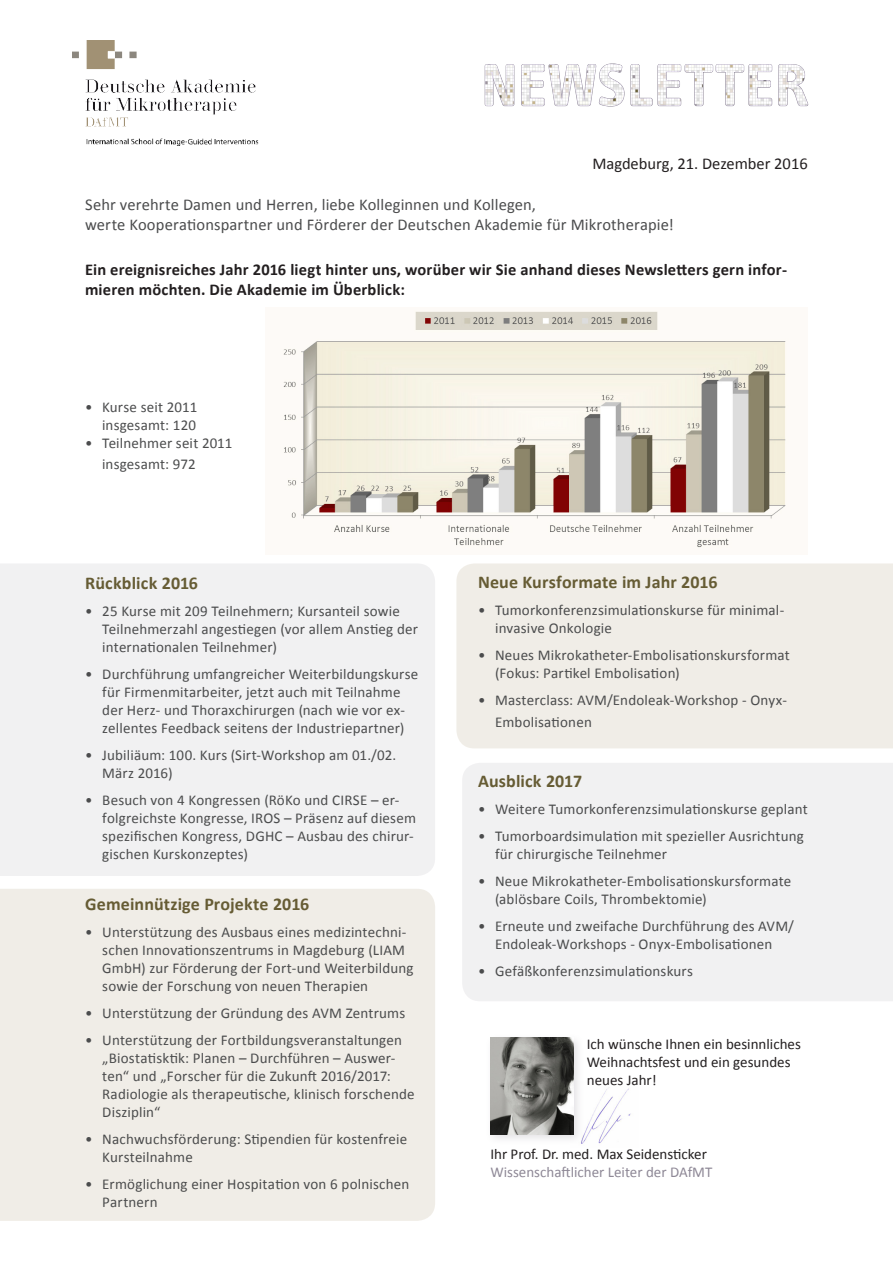
<style>
.page{position:relative;width:893px;height:1263px;background:#fff}
.page>*{position:absolute;margin:0;border:0;box-sizing:border-box;transform-origin:0 0}
.t1{font:700 18px "Calibri";letter-spacing:.005em;color:#665c34}
.t2{font:16.5px/19.8px "Calibri";letter-spacing:.01em;color:#4b4c4d}
.t3{font:700 16.5px/19.8px "Calibri";letter-spacing:.01em;color:#231f20}
.t4{font:16.5px "Calibri";color:#231f20}
.t5{font:15px/18px "Calibri";letter-spacing:.01em;color:#4b4c4d}
.t6{font:15px/18px "Calibri";color:#231f20}
.t7{font:15px "Calibri";color:#8e8896}
</style>
<div class="page">
<div style="left:462px;top:763px;width:431px;height:238px;background:#f1f1f2"></div>
<div style="left:0;top:564px;width:435px;height:312px;background:#f1f1f2"></div>
<div style="left:0;top:889px;width:435px;height:332px;background:#f0ede7"></div>
<div style="left:456px;top:563px;width:437px;height:185px;background:#f0ede7"></div>
<svg style="left:485px;top:64px;width:323px;height:42px"></svg>
<img style="left:72px;top:41px;width:187px;height:104px">
<img style="left:283px;top:311px;width:503px;height:237px">
<img style="left:585px;top:1088px;width:46px;height:56px">
<div style="left:485px;top:1033px;width:100px;height:113px;background:#8e8896;opacity:.25"></div>
<img style="left:490px;top:1038px;width:84px;height:96px">
<p class="t4" style="left:592px;top:153px;width:217px">Magdeburg, 21. Dezember 2016</p>
<p class="t2" style="left:85px;top:195px;width:590px">Sehr verehrte Damen und Herren, liebe Kolleginnen und Kollegen,<br>werte Kooperationspartner und Förderer der Deutschen Akademie für Mikrotherapie!</p>
<p class="t3" style="left:85px;top:260px;width:704px">Ein ereignisreiches Jahr 2016 liegt hinter uns, worüber wir Sie anhand dieses Newsletters gern infor&shy;mieren möchten. Die Akademie im Überblick:</p>
<p class="t5" style="left:85px;top:398px;width:114px;text-align:right">• Kurse seit 2011 insgesamt: 120</p>
<p class="t5" style="left:102px;top:432px;width:132px;line-height:21.6px;text-indent:-17px">• Teilnehmer seit 2011 insgesamt: 972</p>
<p class="t1" style="left:85px;top:571px;width:114px">Rückblick 2016</p>
<p class="t5" style="left:102px;top:602px;width:317px;text-indent:-17px">• 25 Kurse mit 209 Teilnehmern; Kursanteil sowie<br>Teilnehmerzahl angestiegen (vor allem Anstieg der internationalen Teilnehmer)</p>
<p class="t5" style="left:85px;top:665px;width:335px;text-align:center">• Durchführung umfangreicher Weiterbildungskurse für Firmenmitarbeiter, jetzt auch mit Teilnahme<br>der Herz- und Thoraxchirurgen (nach wie vor ex&shy;zellentes Feedback seitens der Industriepartner)</p>
<p class="t5" style="left:102px;top:746px;width:295px;text-indent:-17px">• Jubiliäum: 100. Kurs (Sirt-Workshop am 01./02.<br>März 2016)</p>
<p class="t5" style="left:102px;top:791px;width:315px;text-indent:-17px">• Besuch von 4 Kongressen (RöKo und CIRSE – er&shy;folgreichste Kongresse, IROS – Präsenz auf diesem spezifischen Kongress, DGHC – Ausbau des chirur&shy;gischen Kurskonzeptes)</p>
<p class="t1" style="left:85px;top:893px;width:226px">Gemeinnützige Projekte 2016</p>
<p class="t5" style="left:102px;top:923px;width:313px;text-indent:-17px">• Unterstützung des Ausbaus eines medizintechni&shy;schen Innovationszentrums in Magdeburg (LIAM GmbH) zur Förderung der Fort-und Weiterbildung sowie der Forschung von neuen Therapien</p>
<p class="t5" style="left:85px;top:1004px;width:321px">• Unterstützung der Gründung des AVM Zentrums</p>
<p class="t5" style="left:102px;top:1031px;width:314px;text-indent:-17px">• Unterstützung der Fortbildungsveranstaltungen „Biostatisktik: Planen – Durchführen – Auswer&shy;ten“ und „Forscher für die Zukunft 2016/2017:<br>Radiologie als therapeutische, klinisch forschende Disziplin“</p>
<p class="t5" style="left:102px;top:1130px;width:306px;text-indent:-17px">• Nachwuchsförderung: Stipendien für kostenfreie<br>Kursteilnahme</p>
<p class="t5" style="left:102px;top:1175px;width:309px;text-indent:-17px">• Ermöglichung einer Hospitation von 6 polnischen<br>Partnern</p>
<p class="t1" style="left:478px;top:571px;width:241px">Neue Kursformate im Jahr 2016</p>
<p class="t5" style="left:495px;top:601px;width:291px;text-indent:-17px">• Tumorkonferenzsimulationskurse für minimal&shy;invasive Onkologie</p>
<p class="t5" style="left:495px;top:646px;width:296px;text-indent:-17px">• Neues Mikrokatheter-Embolisationskursformat (Fokus: Partikel Embolisation)</p>
<p class="t5" style="left:495px;top:689px;width:293px;line-height:21.6px;text-indent:-17px">• Masterclass: AVM/Endoleak-Workshop - Onyx-<br>Embolisationen</p>
<p class="t1" style="left:478px;top:770px;width:106px">Ausblick 2017</p>
<p class="t5" style="left:478px;top:800px;width:331px">• Weitere Tumorkonferenzsimulationskurse geplant</p>
<p class="t5" style="left:495px;top:827px;width:310px;text-indent:-17px">• Tumorboardsimulation mit spezieller Ausrichtung für chirurgische Teilnehmer</p>
<p class="t5" style="left:495px;top:872px;width:298px;text-indent:-17px">• Neue Mikrokatheter-Embolisationskursformate (ablösbare Coils, Thrombektomie)</p>
<p class="t5" style="left:478px;top:917px;width:317px;text-align:center">• Erneute und zweifache Durchführung des AVM/<br>Endoleak-Workshops - Onyx-Embolisationen</p>
<p class="t5" style="left:478px;top:962px;width:216px">• Gefäßkonferenzsimulationskurs</p>
<p class="t6" style="left:587px;top:1035px;width:216px">Ich wünsche Ihnen ein besinnliches<br>Weihnachtsfest und ein gesundes neues Jahr!</p>
<p class="t6" style="left:490px;top:1145px;width:218px">Ihr Prof. Dr. med. Max Seidensticker</p>
<p class="t7" style="left:490px;top:1162px;width:224px">Wissenschaftlicher Leiter der DAfMT</p>
</div>
